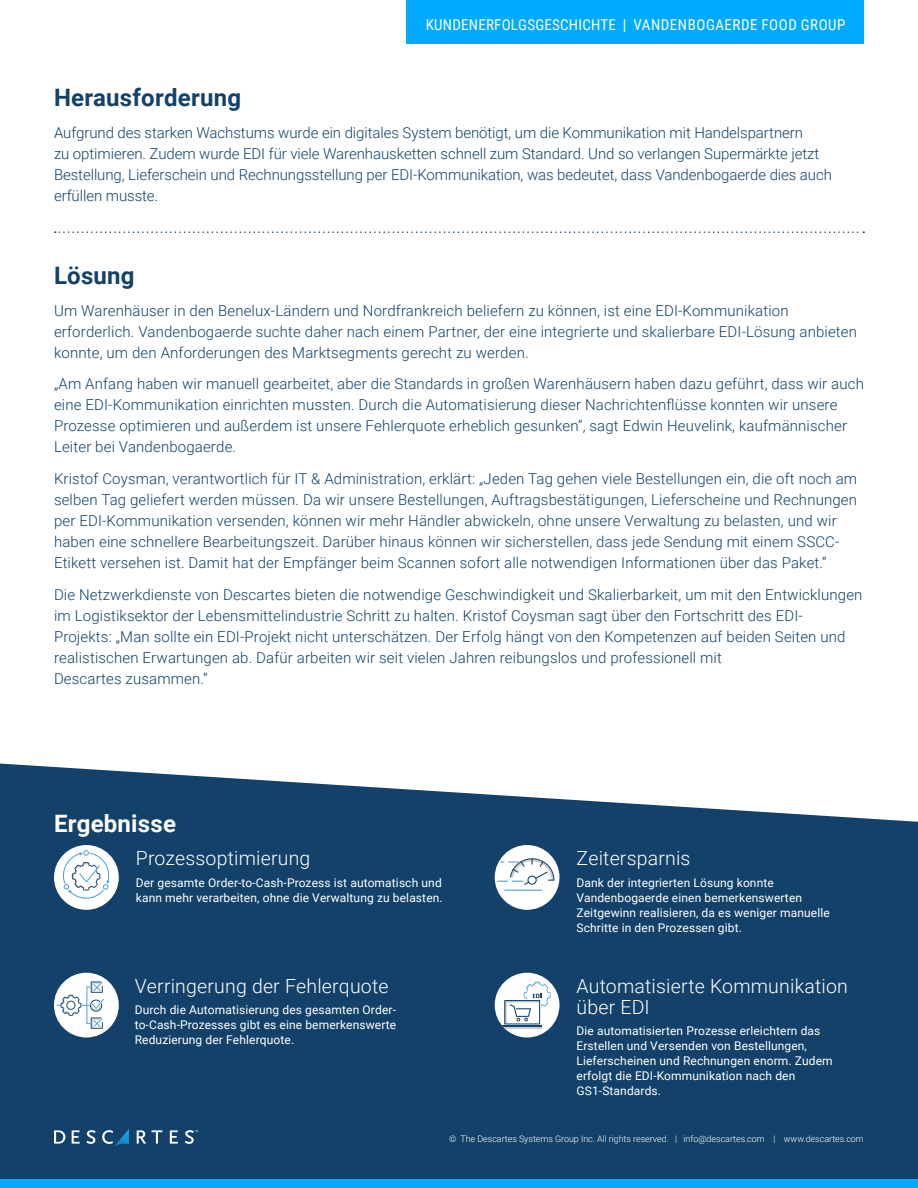
<style>
.page{position:relative;width:918px;height:1188px;background:#fff}
.page>*{position:absolute;margin:0;border:0;box-sizing:border-box;transform-origin:0 0}
.t1{font:700 24px "Roboto";letter-spacing:.01em;color:#134169}
.t2{font:700 24px "Roboto";letter-spacing:.01em;color:#fff}
.t3{font:300 19.5px/21px "Roboto";letter-spacing:.01em;color:#fff}
.t4{font:300 15px/21px "Roboto";letter-spacing:.01em;color:#134169}
.t5{font:15px "Roboto Condensed";letter-spacing:.015em;color:#fff}
.t6{font:12px/15px "Roboto";letter-spacing:.01em;color:#fff}
.t7{font:300 9px "Roboto";letter-spacing:-.005em;color:#fff}
</style>
<div class="page">
<svg style="left:0;top:764px;width:918px;height:415px;background:#244e73"></svg>
<svg style="left:55px;top:231px;width:809px;height:2px"></svg>
<div style="left:0;top:1179px;width:918px;height:9px;background:#0af"></div>
<svg style="left:72px;top:1130px;width:8px;height:14px"></svg>
<svg style="left:86px;top:1130px;width:10px;height:14px"></svg>
<svg style="left:102px;top:1129px;width:27px;height:18px"></svg>
<svg style="left:54px;top:1130px;width:11px;height:14px"></svg>
<svg style="left:137px;top:1130px;width:9px;height:14px"></svg>
<svg style="left:152px;top:1130px;width:10px;height:14px"></svg>
<svg style="left:170px;top:1130px;width:8px;height:14px"></svg>
<svg style="left:185px;top:1130px;width:13px;height:14px"></svg>
<div style="left:495px;top:845px;width:64px;height:65px;background:#fff;border-radius:50%"></div>
<div style="left:54px;top:845px;width:65px;height:65px;background:#fff;border-radius:50%"></div>
<div style="left:54px;top:973px;width:65px;height:65px;background:#fff;border-radius:50%"></div>
<svg style="left:57px;top:981px;width:47px;height:48px"></svg>
<div style="left:406px;top:0;width:458px;height:43px;background:#0af"></div>
<div style="left:495px;top:973px;width:64px;height:65px;background:#fff;border-radius:50%"></div>
<hr style="left:502px;top:1026px;width:40px;height:2px;background:#ccc">
<hr style="left:502px;top:1026px;width:40px;height:1px;background:#15466b">
<svg style="left:504px;top:982px;width:47px;height:42px"></svg>
<svg style="left:63px;top:850px;width:47px;height:49px"></svg>
<hr style="left:504px;top:890px;width:38px;height:1px;background:#479fd8">
<svg style="left:498px;top:857px;width:56px;height:28px"></svg>
<p class="t5" style="left:426px;top:14px;width:421px">KUNDENERFOLGSGESCHICHTE | VANDENBOGAERDE FOOD GROUP</p>
<h1 class="t1" style="left:54px;top:81px;width:189px">Herausforderung</h1>
<p class="t4" style="left:54px;top:122px;width:780px">Aufgrund des starken Wachstums wurde ein digitales System benötigt, um die Kommunikation mit Handelspartnern<br>zu optimieren. Zudem wurde EDI für viele Warenhausketten schnell zum Standard. Und so verlangen Supermärkte jetzt Bestellung, Lieferschein und Rechnungsstellung per EDI-Kommunikation, was bedeutet, dass Vandenbogaerde dies auch erfüllen musste.</p>
<h1 class="t1" style="left:54px;top:258px;width:82px">Lösung</h1>
<p class="t4" style="left:54px;top:299px;width:805px">Um Warenhäuser in den Benelux-Ländern und Nordfrankreich beliefern zu können, ist eine EDI-Kommunikation erforderlich. Vandenbogaerde suchte daher nach einem Partner, der eine integrierte und skalierbare EDI-Lösung anbieten konnte, um den Anforderungen des Marktsegments gerecht zu werden.</p>
<p class="t4" style="left:54px;top:373px;width:811px">„Am Anfang haben wir manuell gearbeitet, aber die Standards in großen Warenhäusern haben dazu geführt, dass wir auch eine EDI-Kommunikation einrichten mussten. Durch die Automatisierung dieser Nachrichtenflüsse konnten wir unsere Prozesse optimieren und außerdem ist unsere Fehlerquote erheblich gesunken“, sagt Edwin Heuvelink, kaufmännischer Leiter bei Vandenbogaerde.</p>
<p class="t4" style="left:54px;top:468px;width:805px">Kristof Coysman, verantwortlich für IT &amp; Administration, erklärt: „Jeden Tag gehen viele Bestellungen ein, die oft noch am selben Tag geliefert werden müssen. Da wir unsere Bestellungen, Auftragsbestätigungen, Lieferscheine und Rechnungen per EDI-Kommunikation versenden, können wir mehr Händler abwickeln, ohne unsere Verwaltung zu belasten, und wir haben eine schnellere Bearbeitungszeit. Darüber hinaus können wir sicherstellen, dass jede Sendung mit einem SSCC-Etikett versehen ist. Damit hat der Empfänger beim Scannen sofort alle notwendigen Informationen über das Paket.“</p>
<p class="t4" style="left:54px;top:584px;width:810px">Die Netzwerkdienste von Descartes bieten die notwendige Geschwindigkeit und Skalierbarkeit, um mit den Entwicklungen im Logistiksektor der Lebensmittelindustrie Schritt zu halten. Kristof Coysman sagt über den Fortschritt des EDI-Projekts: „Man sollte ein EDI-Projekt nicht unterschätzen. Der Erfolg hängt von den Kompetenzen auf beiden Seiten und realistischen Erwartungen ab. Dafür arbeiten wir seit vielen Jahren reibungslos und professionell mit<br>Descartes zusammen.”</p>
<h1 class="t2" style="left:54px;top:807px;width:124px">Ergebnisse</h1>
<h2 class="t3" style="left:136px;top:847px;width:176px">Prozessoptimierung</h2>
<p class="t6" style="left:136px;top:874px;width:308px">Der gesamte Order-to-Cash-Prozess ist automatisch und kann mehr verarbeiten, ohne die Verwaltung zu belasten.</p>
<h2 class="t3" style="left:135px;top:975px;width:255px">Verringerung der Fehlerquote</h2>
<p class="t6" style="left:135px;top:1002px;width:263px;text-align:justify">Durch die Automatisierung des gesamten Order&shy;to-Cash-Prozesses gibt es eine bemerkenswerte Reduzierung der Fehlerquote.</p>
<h2 class="t3" style="left:577px;top:847px;width:115px">Zeitersparnis</h2>
<p class="t6" style="left:577px;top:874px;width:255px">Dank der integrierten Lösung konnte Vandenbogaerde einen bemerkenswerten Zeitgewinn realisieren, da es weniger manuelle Schritte in den Prozessen gibt.</p>
<h2 class="t3" style="left:577px;top:975px;width:273px">Automatisierte Kommunikation über EDI</h2>
<p class="t6" style="left:577px;top:1023px;width:258px">Die automatisierten Prozesse erleichtern das Erstellen und Versenden von Bestellungen, Lieferscheinen und Rechnungen enorm. Zudem erfolgt die EDI-Kommunikation nach den GS1-Standards.</p>
<p class="t7" style="left:449px;top:1132px;width:416px">© The Descartes Systems Group Inc. All rights reserved. | info@descartes.com | www.descartes.com</p>
</div>
